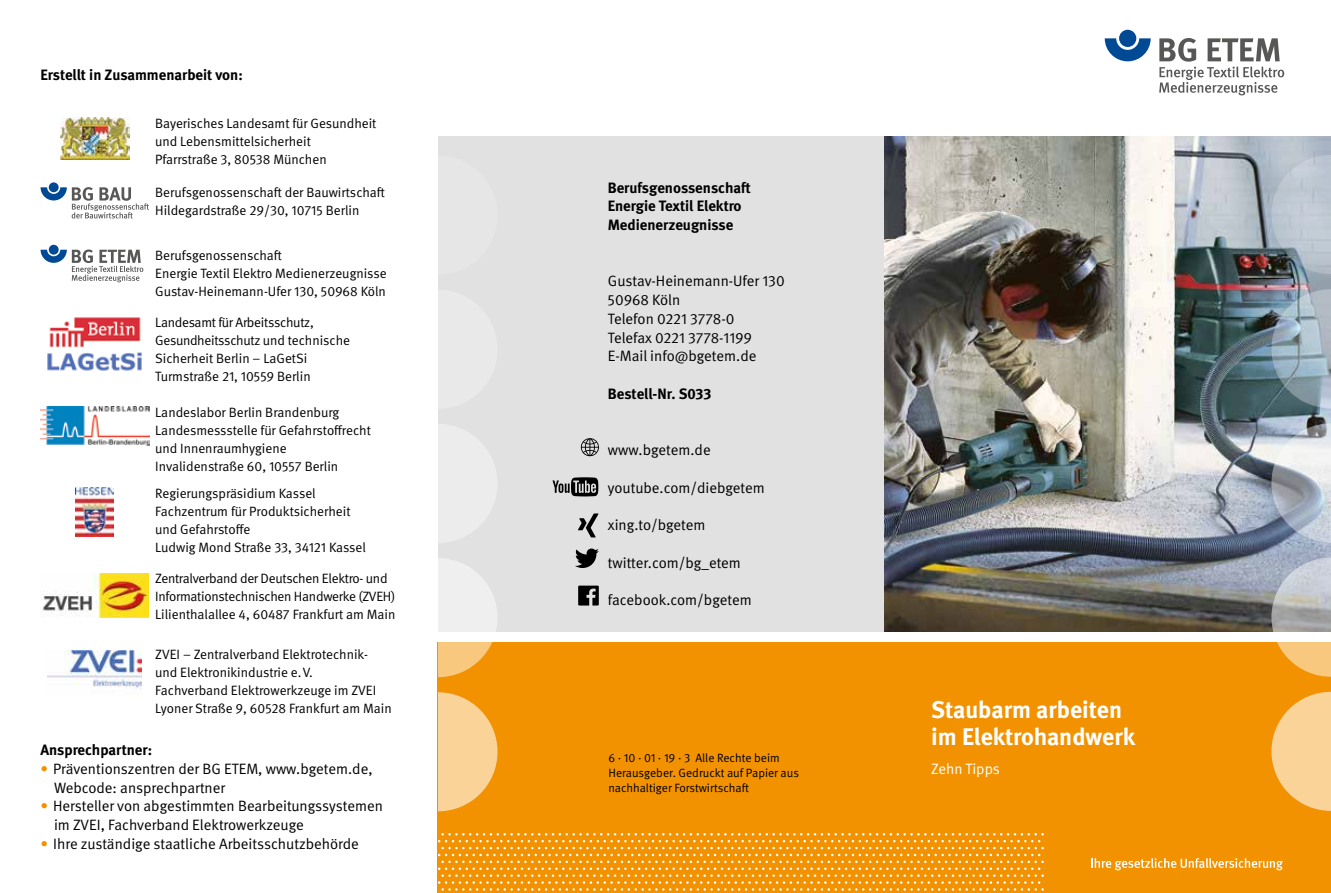
<style>
.page{position:relative;width:1331px;height:893px;background:#fff}
.page>*{position:absolute;margin:0;border:0;box-sizing:border-box;transform-origin:0 0}
.t1{font:700 24px/27px "DGUV Meta";color:#fff}
.t2{font:15px/18.8px "DGUV Meta";color:#000}
.t3{font:700 15px/18.8px "DGUV Meta";color:#000}
.t4{font:15px "DGUV Meta";color:#fff}
.t5{font:13.5px/18px "DGUV Meta";color:#000}
.t6{font:13.5px/18px "DGUV Meta";letter-spacing:-.02em;color:#000}
.t7{font:12px/15px "DGUV Meta";color:#000}
.s1{color:#f39200}
</style>
<div class="page">
<div style="left:438px;top:643px;width:893px;height:250px;background:#f39200"></div>
<div style="left:438px;top:136px;width:446px;height:496px;background:#e1e1e1"></div>
<img style="left:884px;top:136px;width:447px;height:496px">
<svg style="left:581px;top:438px;width:18px;height:19px"></svg>
<svg style="left:578px;top:586px;width:21px;height:19px"></svg>
<svg style="left:552px;top:477px;width:46px;height:19px"></svg>
<svg style="left:578px;top:513px;width:20px;height:24px"></svg>
<svg style="left:575px;top:548px;width:24px;height:20px"></svg>
<svg style="left:1091px;top:858px;width:192px;height:12px"></svg>
<svg style="left:1271px;top:692px;width:60px;height:119px"></svg>
<svg style="left:1271px;top:558px;width:60px;height:119px"></svg>
<svg style="left:1271px;top:423px;width:60px;height:119px"></svg>
<svg style="left:1271px;top:289px;width:60px;height:119px;background:#91a5b1"></svg>
<svg style="left:1271px;top:155px;width:60px;height:119px;background:#afb9c3"></svg>
<svg style="left:438px;top:424px;width:59px;height:119px"></svg>
<svg style="left:438px;top:558px;width:59px;height:119px"></svg>
<svg style="left:438px;top:692px;width:59px;height:119px"></svg>
<svg style="left:1105px;top:38px;width:46px;height:23px"></svg>
<div style="left:1119px;top:30px;width:17px;height:17px;background:#004994;border-radius:50%"></div>
<svg style="left:1159px;top:38px;width:125px;height:57px"></svg>
<svg style="left:438px;top:833px;width:606px;height:58px"></svg>
<img style="left:61px;top:118px;width:68px;height:41px">
<div style="left:49px;top:182px;width:10px;height:10px;background:#004994;border-radius:50%"></div>
<svg style="left:41px;top:187px;width:108px;height:32px"></svg>
<div style="left:49px;top:245px;width:10px;height:10px;background:#004994;border-radius:50%"></div>
<svg style="left:41px;top:249px;width:102px;height:33px"></svg>
<img style="left:47px;top:317px;width:95px;height:54px">
<img style="left:41px;top:407px;width:108px;height:38px">
<img style="left:75px;top:487px;width:38px;height:50px">
<img style="left:42px;top:573px;width:107px;height:44px">
<img style="left:48px;top:651px;width:94px;height:38px">
<p class="t3" style="left:40px;top:66px;width:204px">Erstellt in Zusammenarbeit von:</p>
<p class="t5" style="left:155px;top:114px;width:223px">Bayerisches Landesamt für Gesundheit und Lebensmittelsicherheit<br>Pfarrstraße 3, 80538 München</p>
<p class="t5" style="left:155px;top:184px;width:231px">Berufsgenossenschaft der Bauwirtschaft<br>Hildegardstraße 29/30, 10715 Berlin</p>
<p class="t5" style="left:155px;top:247px;width:233px">Berufsgenossenschaft<br>Energie Textil Elektro Medienerzeugnisse<br>Gustav-Heinemann-Ufer 130, 50968 Köln</p>
<p class="t5" style="left:155px;top:313px;width:196px">Landesamt für Arbeitsschutz,<br>Gesundheitsschutz und technische<br>Sicherheit Berlin – LaGetSi<br>Turmstraße 21, 10559 Berlin</p>
<p class="t5" style="left:155px;top:403px;width:217px">Landeslabor Berlin Brandenburg<br>Landesmessstelle für Gefahrstoffrecht und Innenraumhygiene<br>Invalidenstraße 60, 10557 Berlin</p>
<p class="t5" style="left:155px;top:484px;width:212px">Regierungspräsidium Kassel<br>Fachzentrum für Produktsicherheit und Gefahrstoffe<br>Ludwig Mond Straße 33, 34121 Kassel</p>
<p class="t6" style="left:155px;top:569px;width:242px">Zentralverband der Deutschen Elektro- und<br>Informationstechnischen Handwerke (ZVEH)<br>Lilienthalallee 4, 60487 Frankfurt am Main</p>
<p class="t5" style="left:155px;top:645px;width:238px">ZVEI – Zentralverband Elektrotechnik&shy;und Elektronikindustrie e.V.<br>Fachverband Elektrowerkzeuge im ZVEI Lyoner Straße 9, 60528 Frankfurt am Main</p>
<p class="t3" style="left:40px;top:741px;width:113px">Ansprechpartner:</p>
<p class="t2" style="left:54px;top:760px;width:320px;text-indent:-14px"><span class="s1">•</span> Präventionszentren der BG ETEM, www.bgetem.de,<br>Webcode: ansprechpartner</p>
<p class="t2" style="left:54px;top:797px;width:330px;text-indent:-14px"><span class="s1">•</span> Hersteller von abgestimmten Bearbeitungssystemen im ZVEI, Fachverband Elektrowerkzeuge</p>
<p class="t2" style="left:40px;top:835px;width:320px"><span class="s1">•</span> Ihre zuständige staatliche Arbeitsschutzbehörde</p>
<p class="t3" style="left:608px;top:178px;width:145px">Berufsgenossenschaft<br>Energie Textil Elektro<br>Medienerzeugnisse</p>
<p class="t2" style="left:608px;top:272px;width:178px">Gustav-Heinemann-Ufer 130<br>50968 Köln<br>Telefon 0221 3778-0<br>Telefax 0221 3778-1199<br>E-Mail info@bgetem.de</p>
<p class="t3" style="left:608px;top:385px;width:105px">Bestell-Nr. S033</p>
<p class="t2" style="left:608px;top:441px;width:104px">www.bgetem.de</p>
<p class="t2" style="left:608px;top:478px;width:158px">youtube.com/diebgetem</p>
<p class="t2" style="left:608px;top:516px;width:99px">xing.to/bgetem</p>
<p class="t2" style="left:608px;top:553px;width:134px">twitter.com/bg_etem</p>
<p class="t2" style="left:608px;top:591px;width:145px">facebook.com/bgetem</p>
<p class="t7" style="left:608px;top:751px;width:192px">6 · 10 · 01 · 19 · 3 Alle Rechte beim<br>Herausgeber. Gedruckt auf Papier aus nachhaltiger Forstwirtschaft</p>
<h1 class="t1" style="left:931px;top:696px;width:205px">Staubarm arbeiten im Elektrohandwerk</h1>
<p class="t4" style="left:931px;top:760px;width:70px">Zehn Tipps</p>
</div>
